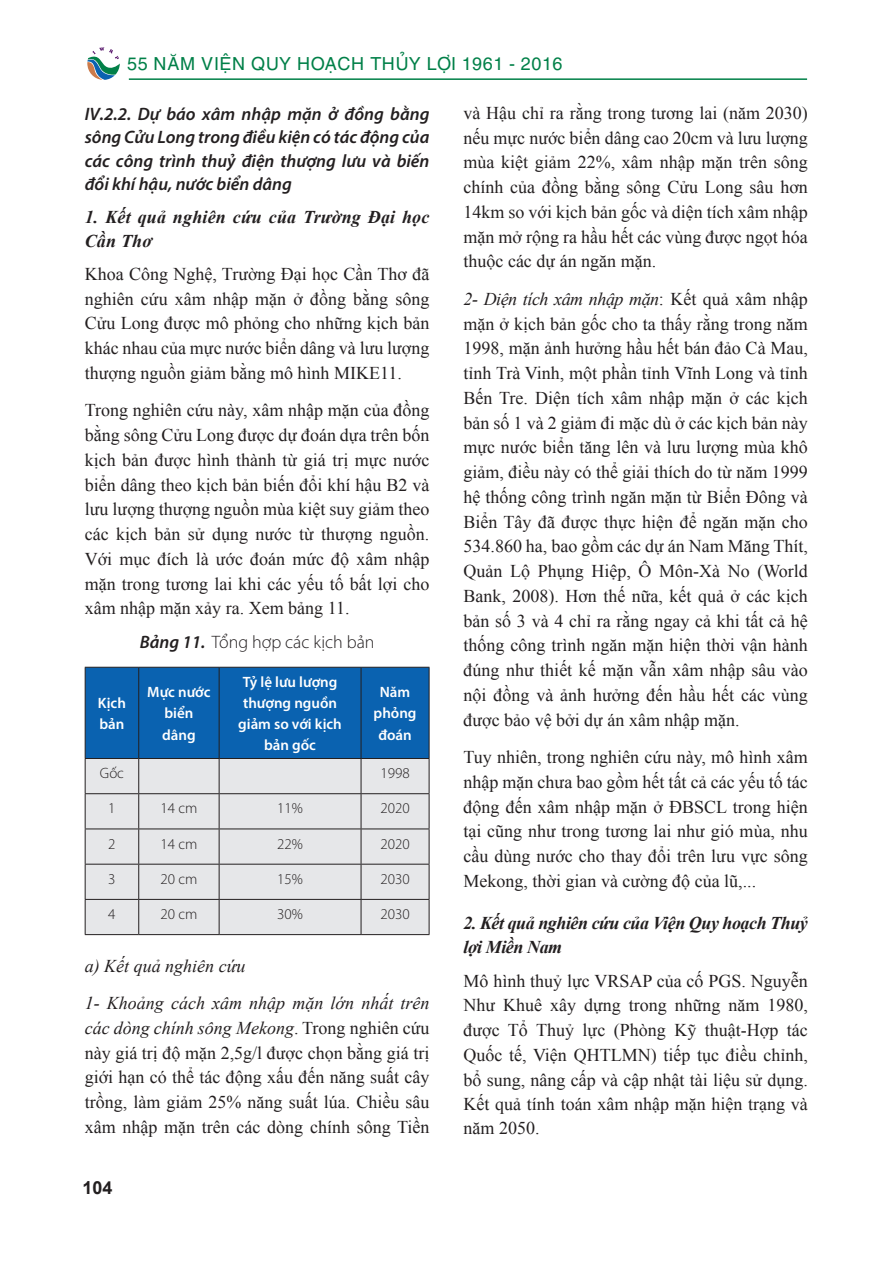
<style>
.page{position:relative;width:893px;height:1263px;background:#fff}
.page>*{position:absolute;margin:0;border:0;box-sizing:border-box;transform-origin:0 0}
.noi_dung{font:18px/24.8px "Times New Roman";color:#231f20;text-align:justify}
._1_1{font:italic 600 18px/23.4px "Myriad Pro";color:#231f20;text-align:justify}
.noi_dung-2{font:italic 700 18px/24.8px "Times New Roman";letter-spacing:-.025em;color:#231f20}
.noi_dung-3{font:italic 700 18px/24px "Times New Roman";letter-spacing:.01em;color:#231f20}
.t1{font:18px "UTM Helve";color:#018048}
.hinh_anh{font:300 18px "Myriad Pro";color:#231f20}
.noi_dung-4{font:italic 18px "Times New Roman";color:#231f20}
.t2{font:700 18px "Arial";color:#231f20}
.noi_dung_bang{font:600 15px/21px "Myriad Pro";color:#fff}
.noi_dung_bang-2{font:300 15px "Myriad Pro";color:#231f20}
.s1{font-weight:600;font-style:italic}
.s2{font-style:italic}
</style>
<div class="page">
<svg style="left:87px;top:47px;width:33px;height:33px"></svg>
<hr style="left:129px;top:78px;width:678px;height:2px;background:#018048">
<div style="left:86px;top:668px;width:343px;height:90px;background:#0a62b0"></div>
<div style="left:86px;top:759px;width:343px;height:175px;background:#e6e7e9"></div>
<hr style="left:85px;top:667px;width:54px;height:1px;background:#231f20">
<hr style="left:85px;top:668px;width:1px;height:90px;background:#231f20">
<hr style="left:139px;top:667px;width:80px;height:1px;background:#231f20">
<hr style="left:138px;top:668px;width:1px;height:90px;background:#231f20">
<hr style="left:219px;top:667px;width:142px;height:1px;background:#231f20">
<hr style="left:219px;top:668px;width:1px;height:90px;background:#231f20">
<hr style="left:361px;top:667px;width:68px;height:1px;background:#231f20">
<hr style="left:361px;top:668px;width:1px;height:90px;background:#231f20">
<hr style="left:429px;top:668px;width:1px;height:90px;background:#231f20">
<hr style="left:85px;top:758px;width:54px;height:1px;background:#231f20">
<hr style="left:85px;top:759px;width:1px;height:34px;background:#231f20">
<hr style="left:139px;top:758px;width:80px;height:1px;background:#231f20">
<hr style="left:138px;top:759px;width:1px;height:34px;background:#231f20">
<hr style="left:219px;top:758px;width:142px;height:1px;background:#231f20">
<hr style="left:219px;top:759px;width:1px;height:34px;background:#231f20">
<hr style="left:361px;top:758px;width:68px;height:1px;background:#231f20">
<hr style="left:361px;top:759px;width:1px;height:34px;background:#231f20">
<hr style="left:429px;top:759px;width:1px;height:34px;background:#231f20">
<hr style="left:85px;top:793px;width:54px;height:1px;background:#231f20">
<hr style="left:85px;top:794px;width:1px;height:34px;background:#231f20">
<hr style="left:139px;top:793px;width:80px;height:1px;background:#231f20">
<hr style="left:138px;top:794px;width:1px;height:34px;background:#231f20">
<hr style="left:219px;top:793px;width:142px;height:1px;background:#231f20">
<hr style="left:219px;top:794px;width:1px;height:34px;background:#231f20">
<hr style="left:361px;top:793px;width:68px;height:1px;background:#231f20">
<hr style="left:361px;top:794px;width:1px;height:34px;background:#231f20">
<hr style="left:429px;top:794px;width:1px;height:34px;background:#231f20">
<hr style="left:85px;top:828px;width:54px;height:1px;background:#231f20">
<hr style="left:85px;top:829px;width:1px;height:35px;background:#231f20">
<hr style="left:139px;top:828px;width:80px;height:1px;background:#231f20">
<hr style="left:138px;top:829px;width:1px;height:35px;background:#231f20">
<hr style="left:219px;top:828px;width:142px;height:1px;background:#231f20">
<hr style="left:219px;top:829px;width:1px;height:35px;background:#231f20">
<hr style="left:361px;top:828px;width:68px;height:1px;background:#231f20">
<hr style="left:361px;top:829px;width:1px;height:35px;background:#231f20">
<hr style="left:429px;top:829px;width:1px;height:35px;background:#231f20">
<hr style="left:85px;top:864px;width:54px;height:1px;background:#231f20">
<hr style="left:85px;top:864px;width:1px;height:35px;background:#231f20">
<hr style="left:139px;top:864px;width:80px;height:1px;background:#231f20">
<hr style="left:138px;top:864px;width:1px;height:35px;background:#231f20">
<hr style="left:219px;top:864px;width:142px;height:1px;background:#231f20">
<hr style="left:219px;top:864px;width:1px;height:35px;background:#231f20">
<hr style="left:361px;top:864px;width:68px;height:1px;background:#231f20">
<hr style="left:361px;top:864px;width:1px;height:35px;background:#231f20">
<hr style="left:429px;top:864px;width:1px;height:35px;background:#231f20">
<hr style="left:85px;top:899px;width:54px;height:1px;background:#231f20">
<hr style="left:85px;top:900px;width:1px;height:34px;background:#231f20">
<hr style="left:139px;top:899px;width:80px;height:1px;background:#231f20">
<hr style="left:138px;top:900px;width:1px;height:34px;background:#231f20">
<hr style="left:219px;top:899px;width:142px;height:1px;background:#231f20">
<hr style="left:219px;top:900px;width:1px;height:34px;background:#231f20">
<hr style="left:361px;top:899px;width:68px;height:1px;background:#231f20">
<hr style="left:361px;top:900px;width:1px;height:34px;background:#231f20">
<hr style="left:429px;top:900px;width:1px;height:34px;background:#231f20">
<hr style="left:85px;top:934px;width:54px;height:1px;background:#231f20">
<hr style="left:139px;top:934px;width:80px;height:1px;background:#231f20">
<hr style="left:219px;top:934px;width:142px;height:1px;background:#231f20">
<hr style="left:361px;top:934px;width:68px;height:1px;background:#231f20">
<p class="t1" style="left:127px;top:49px;width:437px">55 NĂM VIỆN QUY HOẠCH THỦY LỢI 1961 - 2016</p>
<p class="_1_1" style="left:85px;top:102px;width:346px">IV.2.2. Dự báo xâm nhập mặn ở đồng bằng sông Cửu Long trong điều kiện có tác động của các công trình thuỷ điện thượng lưu và biến đổi khí hậu, nước biển dâng</p>
<p class="noi_dung-3" style="left:85px;top:204px;width:346px">1. Kết quả nghiên cứu của Trường Đại học<br>Cần Thơ</p>
<p class="noi_dung" style="left:85px;top:261px;width:346px">Khoa Công Nghệ, Trường Đại học Cần Thơ đã nghiên cứu xâm nhập mặn ở đồng bằng sông Cửu Long được mô phỏng cho những kịch bản khác nhau của mực nước biển dâng và lưu lượng thượng nguồn giảm bằng mô hình MIKE11.</p>
<p class="noi_dung" style="left:85px;top:398px;width:346px">Trong nghiên cứu này, xâm nhập mặn của đồng bằng sông Cửu Long được dự đoán dựa trên bốn kịch bản được hình thành từ giá trị mực nước biển dâng theo kịch bản biến đổi khí hậu B2 và lưu lượng thượng nguồn mùa kiệt suy giảm theo các kịch bản sử dụng nước từ thượng nguồn.<br>Với mục đích là ước đoán mức độ xâm nhập mặn trong tương lai khi các yếu tố bất lợi cho xâm nhập mặn xảy ra. Xem bảng 11.</p>
<p class="hinh_anh" style="left:140px;top:631px;width:236px"><span class="s1">Bảng 11.</span> Tổng hợp các kịch bản</p>
<p class="noi_dung_bang" style="left:98px;top:692px;width:29px">Kịch bản</p>
<p class="noi_dung_bang" style="left:147px;top:681px;width:65px">Mực nước</p>
<p class="noi_dung_bang" style="left:162px;top:702px;width:35px">biển dâng</p>
<p class="noi_dung_bang" style="left:238px;top:671px;width:105px;text-align:center">Tỷ lệ lưu lượng thượng nguồn giảm so với kịch bản gốc</p>
<p class="noi_dung_bang" style="left:374px;top:681px;width:44px;text-align:center">Năm phỏng đoán</p>
<p class="noi_dung_bang-2" style="left:100px;top:764px;width:26px">Gốc</p>
<p class="noi_dung_bang-2" style="left:380px;top:764px;width:31px">1998</p>
<p class="noi_dung_bang-2" style="left:108px;top:799px;width:9px">1</p>
<p class="noi_dung_bang-2" style="left:160px;top:799px;width:38px">14 cm</p>
<p class="noi_dung_bang-2" style="left:277px;top:799px;width:27px">11%</p>
<p class="noi_dung_bang-2" style="left:380px;top:799px;width:31px">2020</p>
<p class="noi_dung_bang-2" style="left:108px;top:835px;width:9px">2</p>
<p class="noi_dung_bang-2" style="left:160px;top:835px;width:38px">14 cm</p>
<p class="noi_dung_bang-2" style="left:277px;top:835px;width:27px">22%</p>
<p class="noi_dung_bang-2" style="left:380px;top:835px;width:31px">2020</p>
<p class="noi_dung_bang-2" style="left:108px;top:870px;width:9px">3</p>
<p class="noi_dung_bang-2" style="left:160px;top:870px;width:38px">20 cm</p>
<p class="noi_dung_bang-2" style="left:277px;top:870px;width:27px">15%</p>
<p class="noi_dung_bang-2" style="left:380px;top:870px;width:31px">2030</p>
<p class="noi_dung_bang-2" style="left:108px;top:905px;width:9px">4</p>
<p class="noi_dung_bang-2" style="left:160px;top:905px;width:38px">20 cm</p>
<p class="noi_dung_bang-2" style="left:277px;top:905px;width:27px">30%</p>
<p class="noi_dung_bang-2" style="left:380px;top:905px;width:31px">2030</p>
<p class="noi_dung-4" style="left:85px;top:954px;width:162px">a) Kết quả nghiên cứu</p>
<p class="noi_dung" style="left:85px;top:990px;width:346px"><span class="s2">1- Khoảng cách xâm nhập mặn lớn nhất trên các dòng chính sông Mekong</span>. Trong nghiên cứu này giá trị độ mặn 2,5g/l được chọn bằng giá trị giới hạn có thể tác động xấu đến năng suất cây trồng, làm giảm 25% năng suất lúa. Chiều sâu xâm nhập mặn trên các dòng chính sông Tiền</p>
<p class="t2" style="left:82px;top:1175px;width:32px">104</p>
<p class="noi_dung" style="left:463px;top:100px;width:346px">và Hậu chỉ ra rằng trong tương lai (năm 2030) nếu mực nước biển dâng cao 20cm và lưu lượng mùa kiệt giảm 22%, xâm nhập mặn trên sông chính của đồng bằng sông Cửu Long sâu hơn 14km so với kịch bản gốc và diện tích xâm nhập mặn mở rộng ra hầu hết các vùng được ngọt hóa thuộc các dự án ngăn mặn.</p>
<p class="noi_dung" style="left:463px;top:286px;width:346px"><span class="s2">2- Diện tích xâm nhập mặn</span>: Kết quả xâm nhập mặn ở kịch bản gốc cho ta thấy rằng trong năm 1998, mặn ảnh hưởng hầu hết bán đảo Cà Mau, tỉnh Trà Vinh, một phần tỉnh Vĩnh Long và tỉnh Bến Tre. Diện tích xâm nhập mặn ở các kịch bản số 1 và 2 giảm đi mặc dù ở các kịch bản này mực nước biển tăng lên và lưu lượng mùa khô giảm, điều này có thể giải thích do từ năm 1999 hệ thống công trình ngăn mặn từ Biển Đông và Biển Tây đã được thực hiện để ngăn mặn cho 534.860 ha, bao gồm các dự án Nam Măng Thít, Quản Lộ Phụng Hiệp, Ô Môn-Xà No (World Bank, 2008). Hơn thế nữa, kết quả ở các kịch bản số 3 và 4 chỉ ra rằng ngay cả khi tất cả hệ thống công trình ngăn mặn hiện thời vận hành đúng như thiết kế mặn vẫn xâm nhập sâu vào nội đồng và ảnh hưởng đến hầu hết các vùng được bảo vệ bởi dự án xâm nhập mặn.</p>
<p class="noi_dung" style="left:463px;top:744px;width:346px">Tuy nhiên, trong nghiên cứu này, mô hình xâm nhập mặn chưa bao gồm hết tất cả các yếu tố tác động đến xâm nhập mặn ở ĐBSCL trong hiện tại cũng như trong tương lai như gió mùa, nhu cầu dùng nước cho thay đổi trên lưu vực sông Mekong, thời gian và cường độ của lũ,...</p>
<p class="noi_dung-2" style="left:463px;top:910px;width:346px">2. Kết quả nghiên cứu của Viện Quy hoạch Thuỷ lợi Miền Nam</p>
<p class="noi_dung" style="left:463px;top:968px;width:346px">Mô hình thuỷ lực VRSAP của cố PGS. Nguyễn Như Khuê xây dựng trong những năm 1980, được Tổ Thuỷ lực (Phòng Kỹ thuật-Hợp tác Quốc tế, Viện QHTLMN) tiếp tục điều chỉnh, bổ sung, nâng cấp và cập nhật tài liệu sử dụng.<br>Kết quả tính toán xâm nhập mặn hiện trạng và năm 2050.</p>
</div>
